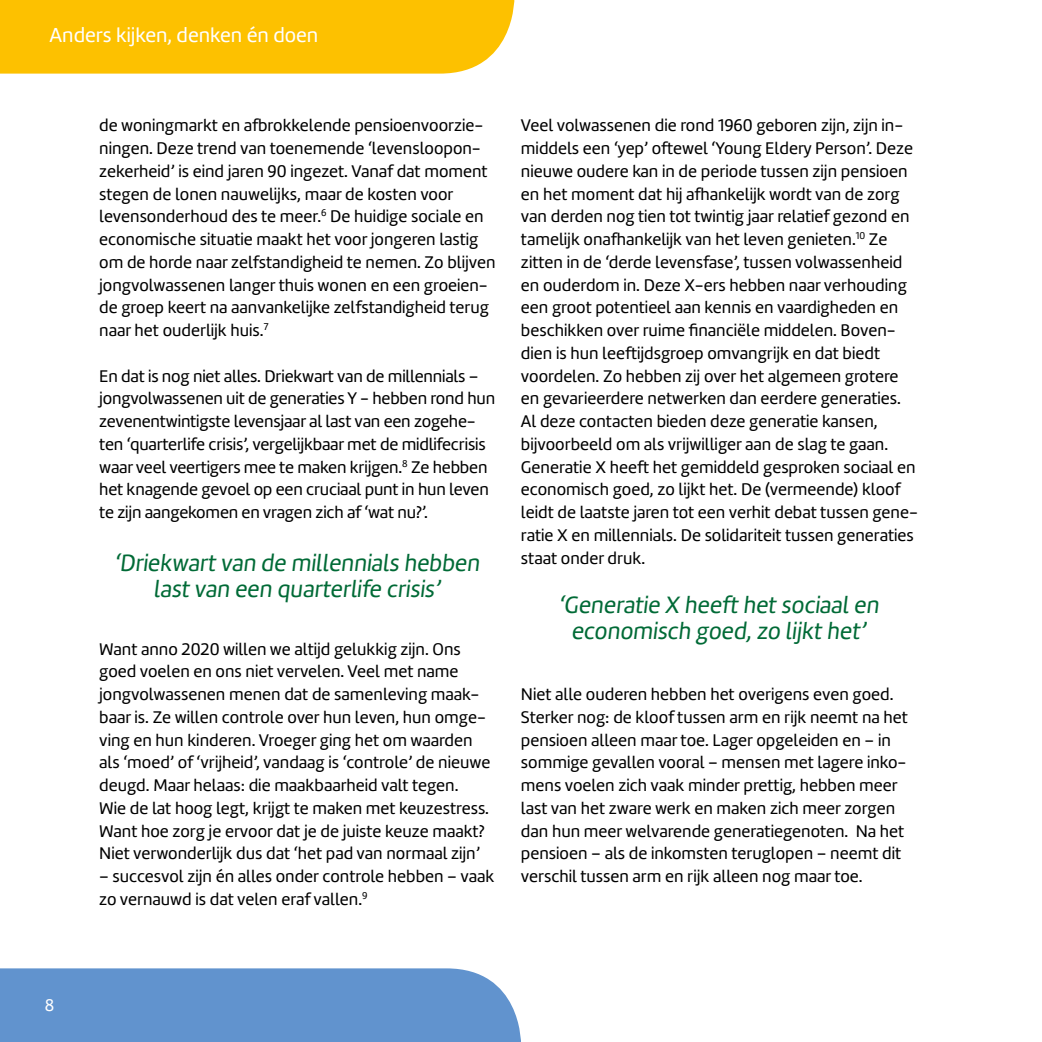
<style>
.page{position:relative;width:1042px;height:1042px;background:#fff}
.page>*{position:absolute;margin:0;border:0;box-sizing:border-box;transform-origin:0 0}
.t1{font:24.5px/26.2px "Amelia Oblicua";color:#006a36;text-align:center}
.t2{font:21px "Amelia";color:#fff}
.t3{font:17.5px/22.8px "Amelia";color:#000}
.t4{font:17.5px "Amelia";color:#fff}
</style>
<div class="page">
<div style="left:0;top:0;width:514px;height:74px;background:#fdc100"></div>
<div style="left:0;top:968px;width:521px;height:74px;background:#6193ce"></div>
<p class="t2" style="left:50px;top:23px;width:270px">Anders kijken, denken én doen</p>
<p class="t3" style="left:99px;top:114px;width:398px">de woningmarkt en afbrokkelende pensioenvoorzie&shy;ningen. Deze trend van toenemende ‘levensloopon&shy;zekerheid’ is eind jaren 90 ingezet. Vanaf dat moment stegen de lonen nauwelijks, maar de kosten voor levensonderhoud des te meer.<sup>6</sup> De huidige sociale en economische situatie maakt het voor jongeren lastig om de horde naar zelfstandigheid te nemen. Zo blijven jongvolwassenen langer thuis wonen en een groeien&shy;de groep keert na aanvankelijke zelfstandigheid terug naar het ouderlijk huis.<sup>7</sup></p>
<p class="t3" style="left:99px;top:364px;width:397px">En dat is nog niet alles. Driekwart van de millennials – jongvolwassenen uit de generaties Y - hebben rond hun zevenentwintigste levensjaar al last van een zogehe&shy;ten ‘quarterlife crisis’, vergelijkbaar met de midlifecrisis waar veel veertigers mee te maken krijgen.<sup>8</sup> Ze hebben het knagende gevoel op een cruciaal punt in hun leven te zijn aangekomen en vragen zich af ‘wat nu?’.</p>
<h1 class="t1" style="left:115px;top:549px;width:367px">‘Driekwart van de millennials hebben last van een quarterlife crisis’</h1>
<p class="t3" style="left:99px;top:637px;width:392px">Want anno 2020 willen we altijd gelukkig zijn. Ons goed voelen en ons niet vervelen. Veel met name jongvolwassenen menen dat de samenleving maak&shy;baar is. Ze willen controle over hun leven, hun omge&shy;ving en hun kinderen. Vroeger ging het om waarden als ‘moed’ of ‘vrijheid’, vandaag is ‘controle’ de nieuwe deugd. Maar helaas: die maakbaarheid valt tegen.<br>Wie de lat hoog legt, krijgt te maken met keuzestress.<br>Want hoe zorg je ervoor dat je de juiste keuze maakt?<br>Niet verwonderlijk dus dat ‘het pad van normaal zijn’</p>
<p class="t3" style="left:99px;top:865px;width:396px">– succesvol zijn én alles onder controle hebben – vaak zo vernauwd is dat velen eraf vallen.<sup>9</sup></p>
<p class="t3" style="left:521px;top:114px;width:398px">Veel volwassenen die rond 1960 geboren zijn, zijn in&shy;middels een ‘yep’ oftewel ‘Young Eldery Person’. Deze nieuwe oudere kan in de periode tussen zijn pensioen en het moment dat hij afhankelijk wordt van de zorg van derden nog tien tot twintig jaar relatief gezond en tamelijk onafhankelijk van het leven genieten.<sup>10</sup> Ze zitten in de ‘derde levensfase’, tussen volwassenheid en ouderdom in. Deze X-ers hebben naar verhouding een groot potentieel aan kennis en vaardigheden en beschikken over ruime financiële middelen. Boven&shy;dien is hun leeftijdsgroep omvangrijk en dat biedt voordelen. Zo hebben zij over het algemeen grotere en gevarieerdere netwerken dan eerdere generaties.<br>Al deze contacten bieden deze generatie kansen, bijvoorbeeld om als vrijwilliger aan de slag te gaan.<br>Generatie X heeft het gemiddeld gesproken sociaal en economisch goed, zo lijkt het. De (vermeende) kloof leidt de laatste jaren tot een verhit debat tussen gene&shy;ratie X en millennials. De solidariteit tussen generaties staat onder druk.</p>
<h1 class="t1" style="left:559px;top:591px;width:322px">‘Generatie X heeft het sociaal en economisch goed, zo lijkt het’</h1>
<p class="t3" style="left:521px;top:683px;width:388px">Niet alle ouderen hebben het overigens even goed.<br>Sterker nog: de kloof tussen arm en rijk neemt na het pensioen alleen maar toe. Lager opgeleiden en – in sommige gevallen vooral – mensen met lagere inko&shy;mens voelen zich vaak minder prettig, hebben meer last van het zware werk en maken zich meer zorgen dan hun meer welvarende generatiegenoten. Na het pensioen – als de inkomsten teruglopen – neemt dit verschil tussen arm en rijk alleen nog maar toe.</p>
<p class="t4" style="left:45px;top:995px;width:11px">8</p>
</div>
